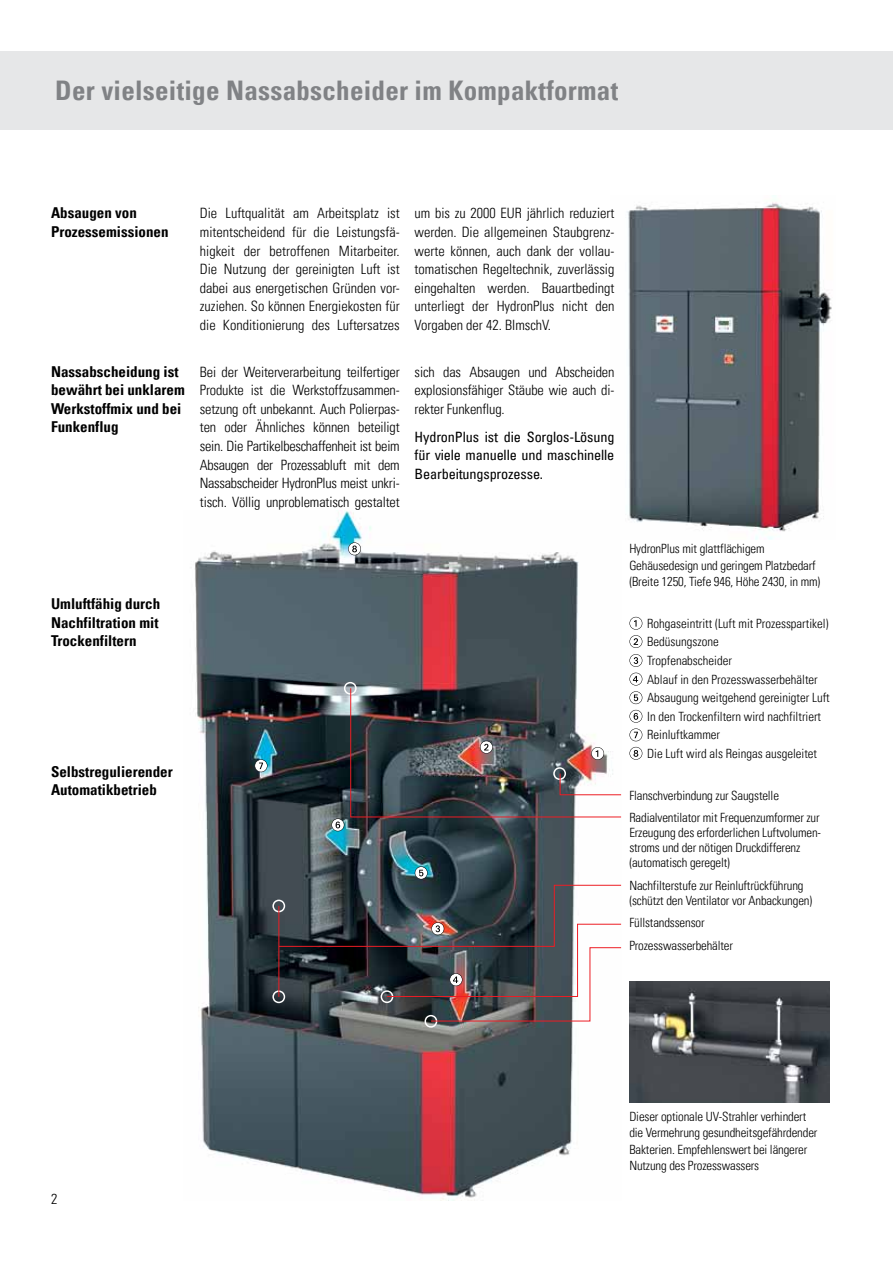
<style>
.page{position:relative;width:893px;height:1263px;background:#fff}
.page>*{position:absolute;margin:0;border:0;box-sizing:border-box;transform-origin:0 0}
.t1{font:700 condensed 27px "Univers LT Pro";letter-spacing:.01em;color:#808285}
.t2{font:700 condensed 15px/18.6px "Univers LT Pro";color:#000}
.t3{font:300 condensed 14.25px/18.6px "Univers LT Pro";letter-spacing:-.01em;color:#000;text-align:justify}
.t4{font:condensed 14.25px/18.6px "Univers LT Pro";letter-spacing:-.01em;color:#000;text-align:justify}
.t5{font:300 condensed 12.75px/18.6px "Univers LT Pro";letter-spacing:-.01em;color:#000}
</style>
<div class="page">
<div style="left:0;top:51px;width:893px;height:79px;background:#e6e7e8"></div>
<img style="left:195px;top:511px;width:384px;height:690px">
<img style="left:627px;top:195px;width:205px;height:344px">
<svg style="left:255px;top:759px;width:12px;height:13px"></svg>
<svg style="left:348px;top:542px;width:13px;height:13px"></svg>
<img style="left:331px;top:681px;width:291px;height:150px">
<svg style="left:272px;top:866px;width:350px;height:162px"></svg>
<svg style="left:629px;top:617px;width:13px;height:31px"></svg>
<svg style="left:629px;top:654px;width:13px;height:13px"></svg>
<svg style="left:629px;top:673px;width:13px;height:12px"></svg>
<svg style="left:629px;top:691px;width:13px;height:13px"></svg>
<svg style="left:629px;top:710px;width:13px;height:31px"></svg>
<svg style="left:629px;top:747px;width:13px;height:13px"></svg>
<img style="left:629px;top:981px;width:200px;height:121px">
<h1 class="t1" style="left:55px;top:74px;width:564px">Der vielseitige Nassabscheider im Kompaktformat</h1>
<p class="t2" style="left:51px;top:204px;width:119px">Absaugen von<br>Prozessemissionen</p>
<p class="t2" style="left:51px;top:362px;width:135px">Nassabscheidung ist bewährt bei unklarem<br>Werkstoffmix und bei<br>Funkenflug</p>
<p class="t2" style="left:51px;top:594px;width:111px;text-align:justify">Umluftfähig durch Nachfiltration mit Trockenfiltern</p>
<p class="t2" style="left:51px;top:762px;width:123px">Selbstregulierender<br>Automatikbetrieb</p>
<p class="t3" style="left:200px;top:203px;width:201px">Die Luftqualität am Arbeitsplatz ist mitentscheidend für die Leistungsfä&shy;higkeit der betroffenen Mitarbeiter.<br>Die Nutzung der gereinigten Luft ist dabei aus energetischen Gründen vor&shy;zuziehen. So können Energiekosten für die Konditionierung des Luftersatzes</p>
<p class="t3" style="left:415px;top:203px;width:201px">um bis zu 2000 EUR jährlich reduziert werden. Die allgemeinen Staubgrenz&shy;werte können, auch dank der vollau&shy;tomatischen Regeltechnik, zuverlässig eingehalten werden. Bauartbedingt unterliegt der HydronPlus nicht den Vorgaben der 42. BImschV.</p>
<p class="t3" style="left:200px;top:361px;width:201px">Bei der Weiterverarbeitung teilfertiger Produkte ist die Werkstoffzusammen&shy;setzung oft unbekannt. Auch Polierpas&shy;ten oder Ähnliches können beteiligt sein. Die Partikelbeschaffenheit ist beim Absaugen der Prozessabluft mit dem Nassabscheider HydronPlus meist unkri&shy;tisch. Völlig unproblematisch gestaltet</p>
<p class="t3" style="left:415px;top:361px;width:201px">sich das Absaugen und Abscheiden explosionsfähiger Stäube wie auch di&shy;rekter Funkenflug.</p>
<p class="t4" style="left:415px;top:427px;width:201px">HydronPlus ist die Sorglos-Lösung für viele manuelle und maschinelle Bearbeitungsprozesse.</p>
<p class="t5" style="left:629px;top:540px;width:192px;line-height:16.5px">HydronPlus mit glattflächigem<br>Gehäusedesign und geringem Platzbedarf (Breite 1250, Tiefe 946, Höhe 2430, in mm)</p>
<p class="t5" style="left:647px;top:613px;width:184px">Rohgaseintritt (Luft mit Prozesspartikel)<br>Bedüsungszone<br>Tropfenabscheider<br>Ablauf in den Prozesswasserbehälter<br>Absaugung weitgehend gereinigter Luft<br>In den Trockenfiltern wird nachfiltriert<br>Reinluftkammer<br>Die Luft wird als Reingas ausgeleitet</p>
<p class="t5" style="left:629px;top:783px;width:192px;line-height:22.5px">Flanschverbindung zur Saugstelle<br>Radialventilator mit Frequenzumformer zur</p>
<p class="t5" style="left:629px;top:825px;width:193px;line-height:15px">Erzeugung des erforderlichen Luftvolumen&shy;stroms und der nötigen Druckdifferenz (automatisch geregelt)</p>
<p class="t5" style="left:629px;top:877px;width:184px;line-height:15px">Nachfilterstufe zur Reinluftrückführung (schützt den Ventilator vor Anbackungen)</p>
<p class="t5" style="left:629px;top:911px;width:105px;line-height:22.5px">Füllstandssensor<br>Prozesswasserbehälter</p>
<p class="t3" style="left:51px;top:1189px;width:8px">2</p>
<p class="t5" style="left:629px;top:1107px;width:190px;line-height:16.5px">Dieser optionale UV-Strahler verhindert die Vermehrung gesundheitsgefährdender Bakterien. Empfehlenswert bei längerer Nutzung des Prozesswassers</p>
</div>
